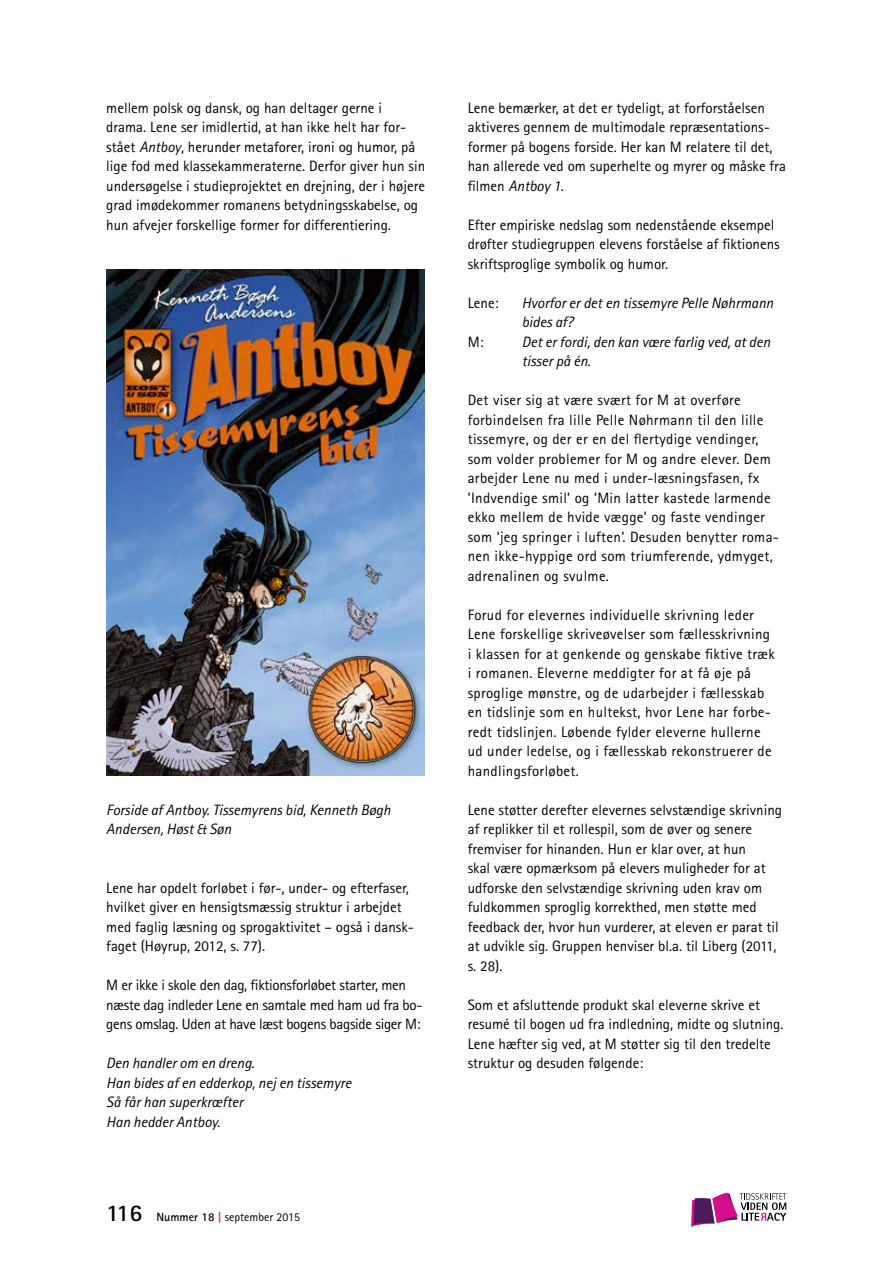
<style>
.page{position:relative;width:893px;height:1263px;background:#fff}
.page>*{position:absolute;margin:0;border:0;box-sizing:border-box;transform-origin:0 0}
.t1{font:15px/19.5px "Rotis Sans Serif";color:#000}
.t2{font:15px/19.5px "Rotis Sans Serif";letter-spacing:.02em;color:#000}
.t3{font:italic 15px/19.5px "Rotis Sans Serif";color:#000}
.t4{font:15px/19.5px "Rotis Sans Serif";letter-spacing:-.02em;color:#000}
.t5{font:12px "Rotis Sans Serif";color:#000}
.s1{font-style:italic}
.s2{font-weight:700;font-size:24px}
.s3{font-weight:700}
.s4{font-weight:700;color:#d40e8c}
</style>
<div class="page">
<img style="left:106px;top:269px;width:319px;height:506px">
<svg style="left:691px;top:1192px;width:95px;height:35px"></svg>
<p class="t1" style="left:106px;top:98px;width:320px">mellem polsk og dansk, og han deltager gerne i drama. Lene ser imidlertid, at han ikke helt har for&shy;stået <span class="s1">Antboy</span>, herunder metaforer, ironi og humor, på lige fod med klassekammeraterne. Derfor giver hun sin undersøgelse i studieprojektet en drejning, der i højere grad imødekommer romanens betydningsskabelse, og hun afvejer forskellige former for differentiering.</p>
<p class="t3" style="left:106px;top:800px;width:286px">Forside af Antboy. Tissemyrens bid, Kenneth Bøgh<br>Andersen, Høst &amp; Søn</p>
<p class="t1" style="left:106px;top:878px;width:309px">Lene har opdelt forløbet i før-, under- og efterfaser, hvilket giver en hensigtsmæssig struktur i arbejdet med faglig læsning og sprogaktivitet – også i dansk&shy;faget (Høyrup, 2012, s. 77).</p>
<p class="t4" style="left:106px;top:975px;width:318px">M er ikke i skole den dag, fiktionsforløbet starter, men næste dag indleder Lene en samtale med ham ud fra bo&shy;gens omslag. Uden at have læst bogens bagside siger M:</p>
<p class="t3" style="left:106px;top:1053px;width:247px">Den handler om en dreng.<br>Han bides af en edderkop, nej en tissemyre<br>Så får han superkræfter<br>Han hedder Antboy.</p>
<p class="t5" style="left:106px;top:1209px;width:195px"><span class="s2">116</span> <span class="s3">Nummer 18</span> <span class="s4">|</span> september 2015</p>
<p class="t1" style="left:468px;top:98px;width:320px">Lene bemærker, at det er tydeligt, at forforståelsen aktiveres gennem de multimodale repræsentations&shy;former på bogens forside. Her kan M relatere til det, han allerede ved om superhelte og myrer og måske fra filmen <span class="s1">Antboy 1</span>.</p>
<p class="t1" style="left:468px;top:215px;width:314px">Efter empiriske nedslag som nedenstående eksempel drøfter studiegruppen elevens forståelse af fiktionens skriftsproglige symbolik og humor.</p>
<p class="t1" style="left:468px;top:293px;width:32px">Lene:</p>
<p class="t3" style="left:522px;top:293px;width:253px">Hvorfor er det en tissemyre Pelle Nøhrmann bides af?</p>
<p class="t1" style="left:468px;top:332px;width:17px">M:</p>
<p class="t3" style="left:522px;top:332px;width:250px">Det er fordi, den kan være farlig ved, at den tisser på én.</p>
<p class="t2" style="left:468px;top:390px;width:313px">Det viser sig at være svært for M at overføre forbindelsen fra lille Pelle Nøhrmann til den lille tissemyre, og der er en del flertydige vendinger, som volder problemer for M og andre elever. Dem arbejder Lene nu med i under-læsningsfasen, fx ’Indvendige smil’ og ’Min latter kastede larmende ekko mellem de hvide vægge’ og faste vendinger som ’jeg springer i luften’. Desuden benytter roma&shy;nen ikke-hyppige ord som triumferende, ydmyget, adrenalinen og svulme.</p>
<p class="t2" style="left:468px;top:605px;width:309px">Forud for elevernes individuelle skrivning leder Lene forskellige skriveøvelser som fællesskrivning i klassen for at genkende og genskabe fiktive træk i romanen. Eleverne meddigter for at få øje på sproglige mønstre, og de udarbejder i fællesskab en tidslinje som en hultekst, hvor Lene har forbe&shy;redt tidslinjen. Løbende fylder eleverne hullerne ud under ledelse, og i fællesskab rekonstruerer de handlingsforløbet.</p>
<p class="t1" style="left:468px;top:800px;width:316px">Lene støtter derefter elevernes selvstændige skrivning af replikker til et rollespil, som de øver og senere fremviser for hinanden. Hun er klar over, at hun<br>skal være opmærksom på elevers muligheder for at udforske den selvstændige skrivning uden krav om fuldkommen sproglig korrekthed, men støtte med feedback der, hvor hun vurderer, at eleven er parat til at udvikle sig. Gruppen henviser bl.a. til Liberg (2011, s. 28).</p>
<p class="t1" style="left:468px;top:995px;width:317px">Som et afsluttende produkt skal eleverne skrive et resumé til bogen ud fra indledning, midte og slutning.<br>Lene hæfter sig ved, at M støtter sig til den tredelte struktur og desuden følgende:</p>
</div>
